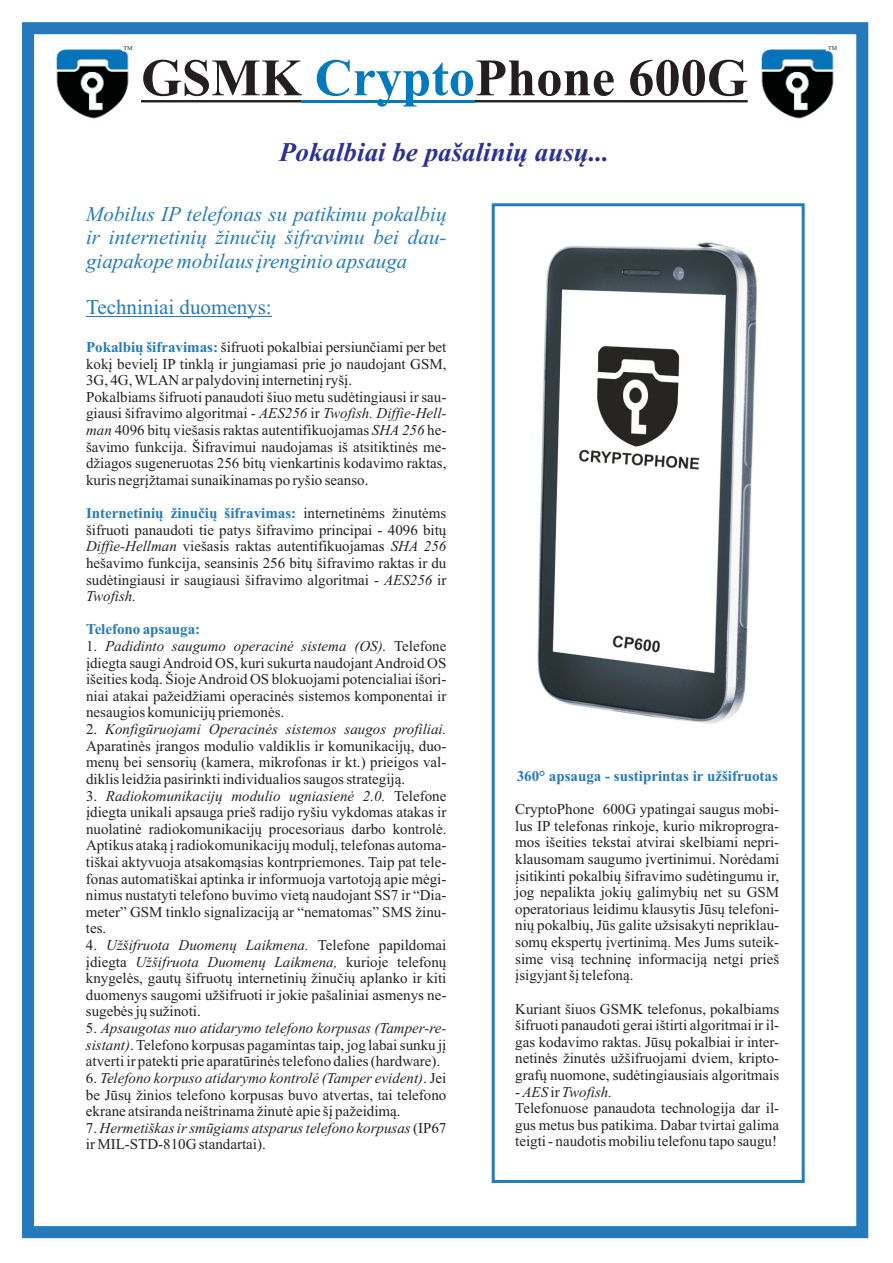
<style>
.page{position:relative;width:893px;height:1263px;background:#fff}
.page>*{position:absolute;margin:0;border:0;box-sizing:border-box;transform-origin:0 0}
.t1{font:700 52.5px "Times New Roman";color:#231f20}
.t2{font:italic 700 27px "Times New Roman";color:#2e3092}
.t3{font:italic 21px/23.2px "Times New Roman";color:#247aba;text-align:justify}
.t4{font:21px "Times New Roman";color:#247aba}
.t5{font:15px/16.6px "Times New Roman";color:#231f20;text-align:justify}
.t6{font:700 15px "Times New Roman";color:#247aba}
.t7{font:italic 15px/16.6px "Times New Roman";color:#231f20}
.t8{font:6px "Times New Roman";color:#231f20}
.s1{color:#0479bb}
.s2{font-weight:700;color:#247aba}
.s3{font-style:italic}
.s4{font-style:normal}
</style>
<div class="page">
<div style="left:22px;top:22px;width:846px;height:1216px;border:12px solid #247aba"></div>
<div style="left:492px;top:203px;width:313px;height:980px;border:3px solid #247aba"></div>
<hr style="left:86px;top:316px;width:186px;height:1px;background:#247aba">
<hr style="left:141px;top:100px;width:160px;height:2px;background:#231f20">
<hr style="left:475px;top:100px;width:273px;height:2px;background:#231f20">
<hr style="left:301px;top:100px;width:174px;height:2px;background:#0479bb">
<img style="left:761px;top:49px;width:73px;height:70px">
<img style="left:56px;top:44px;width:77px;height:75px">
<svg style="left:122px;top:44px;width:10px;height:7px"></svg>
<svg style="left:826px;top:49px;width:8px;height:2px"></svg>
<img style="left:537px;top:242px;width:220px;height:482px">
<p class="t8" style="left:124px;top:46px;width:10px">TM</p>
<p class="t8" style="left:828px;top:46px;width:10px">TM</p>
<h1 class="t1" style="left:141px;top:60px;width:608px">GSMK <span class="s1">Crypto</span>Phone 600G</h1>
<h2 class="t2" style="left:279px;top:143px;width:332px">Pokalbiai be paðaliniø ausø...</h2>
<h3 class="t3" style="left:86px;top:204px;width:362px">Mobilus IP telefonas su patikimu pokalbiø ir internetiniø þinuèiø ðifravimu bei dau&shy;giapakope mobilaus árenginio apsauga</h3>
<h3 class="t4" style="left:86px;top:299px;width:187px">Techniniai duomenys:</h3>
<p class="t5" style="left:86px;top:340px;width:362px"><span class="s2">Pokalbiø ðifravimas:</span> ðifruoti pokalbiai persiunèiami per bet</p>
<p class="t5" style="left:86px;top:357px;width:362px;text-align:left">koká bevielá IP tinklà ir jungiamasi prie jo naudojant GSM, 3G, 4G, WLAN ar palydoviná internetiná ryðá.<br>Pokalbiams ðifruoti panaudoti ðiuo metu sudëtingiausi ir sau&shy;giausi ðifravimo algoritmai - <span class="s3">AES256</span> ir <span class="s3">Twofish. Diffie-Hell&shy;man</span> 4096 bitø vieðasis raktas autentifikuojamas <span class="s3">SHA 256</span> he&shy;ðavimo funkcija. Ðifravimui naudojamas ið atsitiktinës me&shy;dþiagos sugeneruotas 256 bitø vienkartinis kodavimo raktas, kuris negráþtamai sunaikinamas po ryðio seanso.</p>
<p class="t5" style="left:86px;top:506px;width:362px;text-indent:217px">internetinëms þinutëms ðifruoti panaudoti tie patys ðifravimo principai - 4096 bitø <span class="s3">Diffie-Hellman</span> vieðasis raktas autentifikuojamas <span class="s3">SHA 256 </span>heðavimo funkcija, seansinis 256 bitø ðifravimo raktas ir du sudëtingiausi ir saugiausi ðifravimo algoritmai - <span class="s3">AES256</span> ir <span class="s3">Twofish.</span></p>
<p class="t5" style="left:86px;top:639px;width:362px;text-align:left">1. <span class="s3">Padidinto saugumo operacinë sistema (OS).<br></span>ádiegta saugi Android OS, kuri sukurta naudojant Android OS iðeities kodà. Ðioje Android OS blokuojami potencialiai iðori&shy;niai atakai paþeidþiami operacinës sistemos komponentai ir nesaugios komunicijø priemonës.</p>
<p class="t5" style="left:86px;top:722px;width:362px">2. <span class="s3">Konfigûruojami Operacinës sistemos saugos profiliai.<br></span>Aparatinës árangos modulio valdiklis ir komunikacijø, duo&shy;menø bei sensoriø (kamera, mikrofonas ir kt.) prieigos val&shy;diklis leidþia pasirinkti individualios saugos strategijà.</p>
<p class="t5" style="left:86px;top:788px;width:362px">3. <span class="s3">Radiokomunikacijø modulio ugniasienë 2.0.</span> Telefone ádiegta unikali apsauga prieð radijo ryðiu vykdomas atakas ir nuolatinë radiokomunikacijø procesoriaus darbo kontrolë.<br>Aptikus atakà á radiokomunikacijø modulá, telefonas automa&shy;tiðkai aktyvuoja atsakomàsias kontrpriemones. Taip pat tele&shy;fonas automatiðkai aptinka ir informuoja vartotojà apie mëgi&shy;nimus nustatyti telefono buvimo vietà naudojant SS7 ir “Dia&shy;meter” GSM tinklo signalizacijà ar “nematomas” SMS þinu&shy;tes.</p>
<p class="t5" style="left:86px;top:938px;width:362px">4. <span class="s3">Uþðifruota Duomenø Laikmena.</span> Telefone papildomai ádiegta <span class="s3">Uþðifruota Duomenø Laikmena,</span> kurioje telefonø knygelës, gautø ðifruotø internetiniø þinuèiø aplanko ir kiti duomenys saugomi uþðifruoti ir jokie paðaliniai asmenys ne&shy;sugebës jø suþinoti.</p>
<p class="t5" style="left:86px;top:1021px;width:362px">5. <span class="s3">Apsaugotas nuo atidarymo telefono korpusas (Tamper-re&shy;sistant)</span>. Telefono korpusas pagamintas taip, jog labai sunku já atverti ir patekti prie aparatûrinës telefono dalies (hardware).</p>
<p class="t5" style="left:86px;top:1071px;width:362px">6. <span class="s3">Telefono korpuso atidarymo kontrolë (Tamper evident)</span>. Jei be Jûsø þinios telefono korpusas buvo atvertas, tai telefono ekrane atsiranda neiðtrinama þinutë apie ðá paþeidimà.</p>
<p class="t7" style="left:86px;top:1121px;width:362px"><span class="s4">7.</span> Hermetiðkas ir smûgiams atsparus telefono korpusas <span class="s4">(IP67 ir MIL-STD-810G standartai).</span></p>
<p class="t6" style="left:86px;top:508px;width:212px">Internetiniø þinuèiø ðifravimas:</p>
<p class="t6" style="left:86px;top:624px;width:116px">Telefono apsauga:</p>
<p class="t5" style="left:394px;top:639px;width:54px">Telefone</p>
<p class="t6" style="left:517px;top:771px;width:263px">360° apsauga - sustiprintas ir uþðifruotas</p>
<p class="t5" style="left:515px;top:802px;width:266px">CryptoPhone 600G ypatingai saugus mobi&shy;lus IP telefonas rinkoje, kurio mikroprogra&shy;mos iðeities tekstai atvirai skelbiami nepri&shy;klausomam saugumo ávertinimui. Norëdami ásitikinti pokalbiø ðifravimo sudëtingumu ir, jog nepalikta jokiø galimybiø net su GSM operatoriaus leidimu klausytis Jûsø telefoni&shy;niø pokalbiø, Jûs galite uþsisakyti nepriklau&shy;somø ekspertø ávertinimà. Mes Jums suteik&shy;sime visà techninæ informacijà netgi prieð ásigyjant ðá telefonà.</p>
<p class="t5" style="left:515px;top:1002px;width:266px">Kuriant ðiuos GSMK telefonus, pokalbiams ðifruoti panaudoti gerai iðtirti algoritmai ir il&shy;gas kodavimo raktas. Jûsø pokalbiai ir inter&shy;netinës þinutës uþðifruojami dviem, kripto&shy;grafø nuomone, sudëtingiausiais algoritmais</p>
<p class="t5" style="left:515px;top:1085px;width:266px;text-align:left">- <span class="s3">AES</span> ir <span class="s3">Twofish.<br></span>Telefonuose panaudota technologija dar il&shy;gus metus bus patikima. Dabar tvirtai galima teigti - naudotis mobiliu telefonu tapo saugu!</p>
</div>
